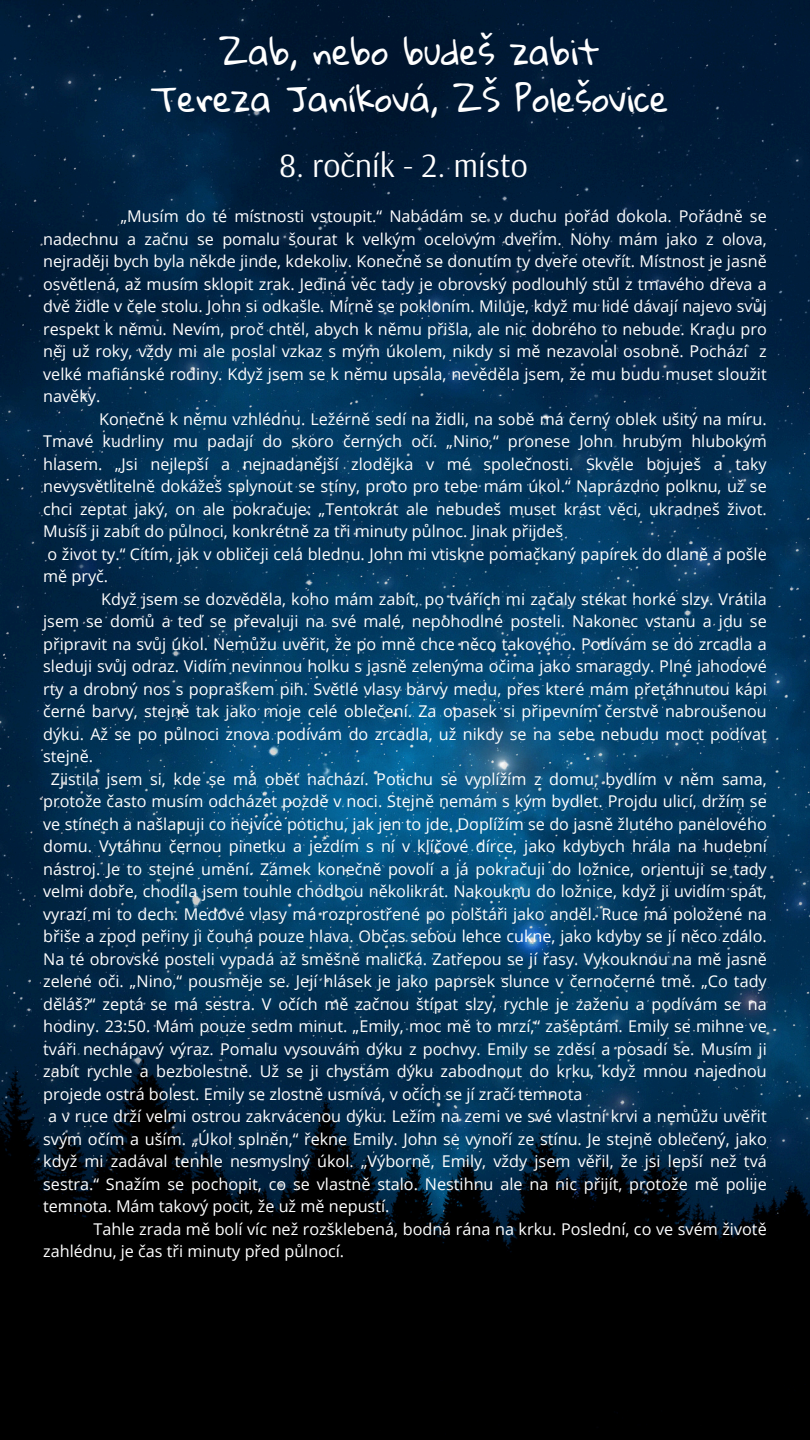
<style>
.page{position:relative;width:810px;height:1440px;background:#fff}
.page>*{position:absolute;margin:0;border:0;box-sizing:border-box;transform-origin:0 0}
.t1{font:34px/47.2px "Gloria Hallelujah";color:#fff;text-align:center}
.t2{font:34px "Arsenal";color:#fff}
.t3{font:16.2px/22.5px "Open Sans";color:#fff;text-align:justify}
</style>
<div class="page">
<img style="left:0;top:0;width:810px;height:1440px">
<p class="t1" style="left:151px;top:30px;width:520px">Zab, nebo budeš zabit<br>Tereza Janíková, ZŠ Polešovice</p>
<p class="t2" style="left:279px;top:143px;width:250px">8. ročník - 2. místo</p>
<h1 class="t3" style="left:43px;top:205px;width:725px;text-indent:78px">„Musím do té místnosti vstoupit.“ Nabádám se v duchu pořád dokola. Pořádně se nadechnu a začnu se pomalu šourat k velkým ocelovým dveřím. Nohy mám jako z olova, nejraději bych byla někde jinde, kdekoliv. Konečně se donutím ty dveře otevřít. Místnost je jasně osvětlená, až musím sklopit zrak. Jediná věc tady je obrovský podlouhlý stůl z tmavého dřeva a dvě židle v čele stolu. John si odkašle. Mírně se pokloním. Miluje, když mu lidé dávají najevo svůj respekt k němu. Nevím, proč chtěl, abych k němu přišla, ale nic dobrého to nebude. Kradu pro něj už roky, vždy mi ale poslal vzkaz s mým úkolem, nikdy si mě nezavolal osobně. Pochází z velké mafiánské rodiny. Když jsem se k němu upsala, nevěděla jsem, že mu budu muset sloužit navěky.</h1>
<h1 class="t3" style="left:43px;top:407px;width:725px;text-indent:56px">Konečně k němu vzhlédnu. Ležérně sedí na židli, na sobě má černý oblek ušitý na míru.<br>Tmavé kudrliny mu padají do skoro černých očí. „Nino,“ pronese John hrubým hlubokým hlasem. „Jsi nejlepší a nejnadanější zlodějka v mé společnosti. Skvěle bojuješ a taky nevysvětlitelně dokážeš splynout se stíny, proto pro tebe mám úkol.“ Naprázdno polknu, už se chci zeptat jaký, on ale pokračuje: „Tentokrát ale nebudeš muset krást věci, ukradneš život.<br>Musíš ji zabít do půlnoci, konkrétně za tři minuty půlnoc. Jinak přijdeš</h1>
<p class="t3" style="left:43px;top:542px;width:725px">o život ty.“ Cítím, jak v obličeji celá blednu. John mi vtiskne pomačkaný papírek do dlaně a pošle mě pryč.</p>
<p class="t3" style="left:43px;top:587px;width:725px;text-indent:58px">Když jsem se dozvěděla, koho mám zabít, po tvářích mi začaly stékat horké slzy. Vrátila jsem se domů a teď se převaluji na své malé, nepohodlné posteli. Nakonec vstanu a jdu se připravit na svůj úkol. Nemůžu uvěřit, že po mně chce něco takového. Podívám se do zrcadla a sleduji svůj odraz. Vidím nevinnou holku s jasně zelenýma očima jako smaragdy. Plné jahodové rty a drobný nos s popraškem pih. Světlé vlasy barvy medu, přes které mám přetáhnutou kápi černé barvy, stejně tak jako moje celé oblečení. Za opasek si připevním čerstvě nabroušenou dýku. Až se po půlnoci znova podívám do zrcadla, už nikdy se na sebe nebudu moct podívat stejně.</p>
<p class="t3" style="left:43px;top:767px;width:725px;text-indent:8px">Zjistila jsem si, kde se má oběť nachází. Potichu se vyplížím z domu, bydlím v něm sama, protože často musím odcházet pozdě v noci. Stejně nemám s kým bydlet. Projdu ulicí, držím se ve stínech a našlapuji co nejvíce potichu, jak jen to jde. Doplížím se do jasně žlutého panelového domu. Vytáhnu černou pinetku a jezdím s ní v klíčové dírce, jako kdybych hrála na hudební nástroj. Je to stejné umění. Zámek konečně povolí a já pokračuji do ložnice, orientuji se tady velmi dobře, chodila jsem touhle chodbou několikrát. Nakouknu do ložnice, když ji uvidím spát, vyrazí mi to dech. Medové vlasy má rozprostřené po polštáři jako anděl. Ruce má položené na břiše a zpod peřiny ji čouhá pouze hlava. Občas sebou lehce cukne, jako kdyby se jí něco zdálo.<br>Na té obrovské posteli vypadá až směšně maličká. Zatřepou se jí řasy. Vykouknou na mě jasně zelené oči. „Nino,“ pousměje se. Její hlásek je jako paprsek slunce v černočerné tmě. „Co tady děláš?“ zeptá se má sestra. V očích mě začnou štípat slzy, rychle je zaženu a podívám se na hodiny. 23:50. Mám pouze sedm minut. „Emily, moc mě to mrzí,“ zašeptám. Emily se mihne ve tváři nechápavý výraz. Pomalu vysouvám dýku z pochvy. Emily se zděsí a posadí se. Musím ji zabít rychle a bezbolestně. Už se ji chystám dýku zabodnout do krku, když mnou najednou projede ostrá bolest. Emily se zlostně usmívá, v očích se jí zračí temnota</p>
<p class="t3" style="left:43px;top:1105px;width:725px;text-indent:5px">a v ruce drží velmi ostrou zakrvácenou dýku. Ležím na zemi ve své vlastní krvi a nemůžu uvěřit svým očím a uším. „Úkol splněn,“ řekne Emily. John se vynoří ze stínu. Je stejně oblečený, jako když mi zadával tenhle nesmyslný úkol. „Výborně, Emily, vždy jsem věřil, že jsi lepší než tvá sestra.“ Snažím se pochopit, co se vlastně stalo. Nestihnu ale na nic přijít, protože mě polije temnota. Mám takový pocit, že už mě nepustí.</p>
<p class="t3" style="left:43px;top:1217px;width:725px;text-indent:50px">Tahle zrada mě bolí víc než rozšklebená, bodná rána na krku. Poslední, co ve svém životě zahlédnu, je čas tři minuty před půlnocí.</p>
</div>
